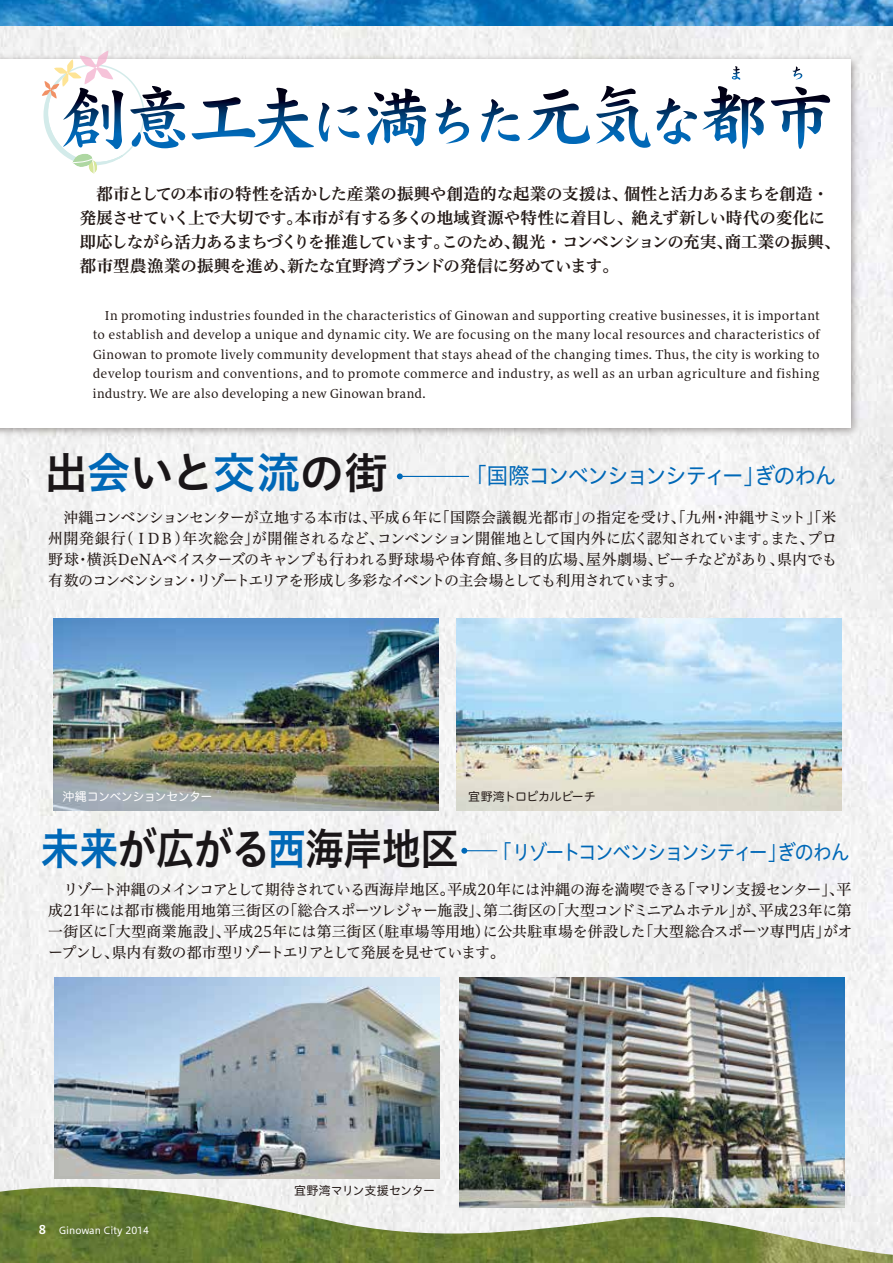
<style>
.page{position:relative;width:893px;height:1263px;background:#fff}
.page>*{position:absolute;margin:0;border:0;box-sizing:border-box;transform-origin:0 0}
.t1{font:43.5px "Hiragino UD Sans Std N W6";letter-spacing:-.01em;color:#1a1618}
.t2{font:22.5px "Hiragino UD Sans Std N W4";letter-spacing:-.07em;color:#0068b7;scale:.95 1}
.t3{font:21px "Hiragino UD Sans Std N W4";letter-spacing:-.09em;color:#0068b7;scale:.9 1}
.t4{font:16.5px/24px "Hiragino UD Serif Std W6";letter-spacing:-.025em;color:#221815}
.t5{font:15px/21px "Hiragino UD Serif Std W4";letter-spacing:-.065em;color:#221815;text-align:justify}
.t6{font:12px/19.5px "Hiragino UD Serif Std W4";letter-spacing:.025em;color:#221815;text-align:justify}
.t7{font:12px "Hiragino UD Sans R Std W4";letter-spacing:-.05em;color:#fff}
.t8{font:12px "Hiragino UD Sans R Std W4";letter-spacing:-.015em;color:#221815}
.t9{font:12px "Hiragino UD Sans R Std W4";letter-spacing:-.04em;color:#221815}
.t10{font:9.75px "Hiragino UD Sans Std W4";color:#fff}
.s1{color:#0068b7}
.s2{font-family:"Hiragino UD Sans Std N W6";font-size:43.5px}
.s3{font-family:"Hiragino UD Sans Std N W6";font-size:43.5px;color:#1a1618}
.s4{font-family:"Hiragino UD Sans Std W6";font-size:12px}
</style>
<div class="page">
<img style="left:0;top:25px;width:893px;height:1162px">
<img style="left:0;top:0;width:893px;height:25px">
<img style="left:0;top:51px;width:863px;height:389px">
<div style="left:0;top:59px;width:850px;height:369px;background:#fff"></div>
<img style="left:0;top:1187px;width:893px;height:76px">
<img style="left:53px;top:618px;width:385px;height:193px">
<img style="left:456px;top:618px;width:385px;height:193px">
<img style="left:54px;top:977px;width:385px;height:202px">
<img style="left:459px;top:977px;width:385px;height:231px">
<hr style="left:400px;top:476px;width:69px;height:1px;background:#0068b7">
<svg style="left:397px;top:473px;width:6px;height:6px"></svg>
<hr style="left:464px;top:850px;width:33px;height:1px;background:#0068b7">
<svg style="left:461px;top:848px;width:6px;height:6px"></svg>
<svg style="left:42px;top:51px;width:143px;height:123px"></svg>
<svg style="left:192px;top:88px;width:168px;height:59px"></svg>
<svg style="left:381px;top:89px;width:45px;height:57px"></svg>
<svg style="left:436px;top:99px;width:33px;height:44px"></svg>
<svg style="left:481px;top:99px;width:39px;height:43px"></svg>
<svg style="left:528px;top:89px;width:62px;height:55px"></svg>
<svg style="left:596px;top:86px;width:159px;height:62px"></svg>
<svg style="left:771px;top:87px;width:59px;height:62px"></svg>
<svg style="left:732px;top:66px;width:8px;height:14px"></svg>
<svg style="left:793px;top:67px;width:9px;height:12px"></svg>
<h3 class="t4" style="left:80px;top:181px;width:762px">　都市としての本市の特性を活かした産業の振興や創造的な起業の支援は、個性と活力あるまちを創造・発展させていく上で大切です。本市が有する多くの地域資源や特性に着目し、絶えず新しい時代の変化に即応しながら活力あるまちづくりを推進しています。このため、観光・コンベンションの充実、商工業の振興、都市型農漁業の振興を進め、新たな宜野湾ブランドの発信に努めています。</h3>
<p class="t6" style="left:93px;top:305px;width:728px">　In promoting industries founded in the characteristics of Ginowan and supporting creative businesses, it is important to establish and develop a unique and dynamic city. We are focusing on the many local resources and characteristics of Ginowan to promote lively community development that stays ahead of the changing times. Thus, the city is working to develop tourism and conventions, and to promote commerce and industry, as well as an urban agriculture and fishing industry. We are also developing a new Ginowan brand.</p>
<h1 class="t1" style="left:44px;top:439px;width:345px">出<span class="s1">会</span>いと<span class="s1">交流</span>の街</h1>
<h2 class="t2" style="left:465px;top:458px;width:391px">「国際コンベンションシティー」ぎのわん</h2>
<p class="t5" style="left:48px;top:506px;width:790px">　沖縄コンベンションセンターが立地する本市は、平成６年に「国際会議観光都市」の指定を受け、「九州・沖縄サミット」「米州開発銀行（ＩＤＢ）年次総会」が開催されるなど、コンベンション開催地として国内外に広く認知されています。また、プロ野球・横浜DeNAベイスターズのキャンプも行われる野球場や体育館、多目的広場、屋外劇場、ビーチなどがあり、県内でも有数のコンベンション・リゾートエリアを形成し多彩なイベントの主会場としても利用されています。</p>
<p class="t7" style="left:62px;top:787px;width:152px">沖縄コンベンションセンター</p>
<p class="t9" style="left:468px;top:787px;width:129px">宜野湾トロピカルビーチ</p>
<h3 class="t3" style="left:40px;top:837px;width:901px"><span class="s2">未来</span><span class="s3">が広がる</span><span class="s2">西</span><span class="s3">海岸地区</span> 「リゾートコンベンションシティー」ぎのわん</h3>
<p class="t5" style="left:48px;top:878px;width:806px">　リゾート沖縄のメインコアとして期待されている西海岸地区。平成20年には沖縄の海を満喫できる「マリン支援センター」、平成21年には都市機能用地第三街区の「総合スポーツレジャー施設」、第二街区の「大型コンドミニアムホテル」が、平成23年に第一街区に「大型商業施設」、平成25年には第三街区（駐車場等用地）に公共駐車場を併設した「大型総合スポーツ専門店」がオープンし、県内有数の都市型リゾートエリアとして発展を見せています。</p>
<p class="t10" style="left:39px;top:1223px;width:112px"><span class="s4">8</span> Ginowan City 2014</p>
<p class="t8" style="left:294px;top:1181px;width:142px">宜野湾マリン支援センター</p>
</div>
